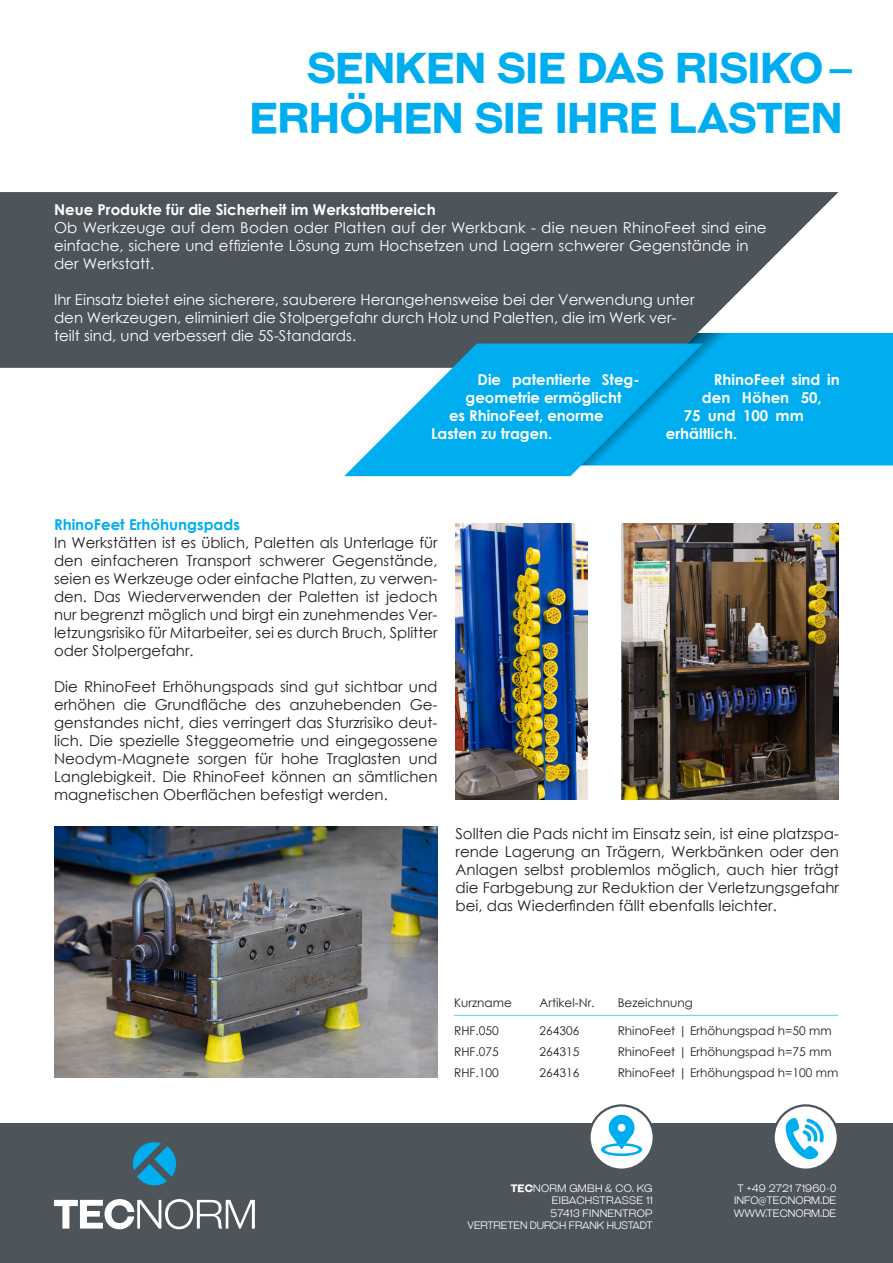
<style>
.page{position:relative;width:893px;height:1263px;background:#fff}
.page>*{position:absolute;margin:0;border:0;box-sizing:border-box;transform-origin:0 0}
.t1{font:700 42px/50.4px "Galderglynn Titling Rg";color:#00aeef;text-align:right}
.t2{font:15px/18px "Century Gothic";color:#231f20;text-align:justify}
.t3{font:15px/18px "Century Gothic";color:#fff}
.t4{font:700 15px "Century Gothic";color:#fff}
.t5{font:700 15px "Century Gothic";color:#00aeef}
.t6{font:12px "Century Gothic";color:#231f20}
.t7{font:12px "Century Gothic";color:#00aeef}
.t8{font:10.5px/12.6px "Galderglynn Titling Lt";color:#fff;text-align:right}
.s1{font-family:"Galderglynn Titling Rg";font-weight:700}
</style>
<div class="page">
<svg style="left:0;top:192px;width:838px;height:176px;background:#5a6066"></svg>
<div style="left:565px;top:333px;width:328px;height:132px;background:#00aeef"></div>
<img style="left:54px;top:826px;width:383px;height:251px">
<svg style="left:344px;top:344px;width:359px;height:132px;background:#2bb3e7"></svg>
<img style="left:621px;top:523px;width:218px;height:276px">
<img style="left:455px;top:523px;width:132px;height:276px">
<div style="left:0;top:1124px;width:893px;height:139px;background:#4d545a"></div>
<svg style="left:589px;top:1105px;width:65px;height:65px"></svg>
<div style="left:588px;top:1104px;width:67px;height:67px;border:2px solid #4d545a;border-radius:50%"></div>
<svg style="left:601px;top:1113px;width:41px;height:43px;background:#93dcf7"></svg>
<svg style="left:774px;top:1105px;width:64px;height:65px;fill:#fff"></svg>
<div style="left:772px;top:1104px;width:67px;height:67px;border:2px solid #4d545a;border-radius:50%"></div>
<svg style="left:786px;top:1118px;width:38px;height:41px;background:#8bdaf7"></svg>
<svg style="left:54px;top:1199px;width:201px;height:30px"></svg>
<svg style="left:133px;top:1142px;width:43px;height:43px"></svg>
<h1 class="t1" style="left:250px;top:43px;width:605px">SENKEN SIE DAS RISIKO –<br>ERHÖHEN SIE IHRE LASTEN</h1>
<p class="t4" style="left:54px;top:199px;width:383px">Neue Produkte für die Sicherheit im Werkstattbereich</p>
<p class="t3" style="left:54px;top:219px;width:714px">Ob Werkzeuge auf dem Boden oder Platten auf der Werkbank - die neuen RhinoFeet sind eine einfache, sichere und effiziente Lösung zum Hochsetzen und Lagern schwerer Gegenstände in der Werkstatt.</p>
<p class="t3" style="left:54px;top:291px;width:642px">Ihr Einsatz bietet eine sicherere, sauberere Herangehensweise bei der Verwendung unter den Werkzeugen, eliminiert die Stolpergefahr durch Holz und Paletten, die im Werk ver&shy;teilt sind, und verbessert die 5S-Standards.</p>
<p class="t4" style="left:478px;top:369px;width:164px">Die patentierte Steg-</p>
<p class="t4" style="left:466px;top:387px;width:158px">geometrie ermöglicht</p>
<p class="t4" style="left:449px;top:405px;width:156px">es RhinoFeet, enorme</p>
<p class="t4" style="left:431px;top:423px;width:123px">Lasten zu tragen.</p>
<p class="t4" style="left:714px;top:369px;width:127px">RhinoFeet sind in</p>
<p class="t4" style="left:702px;top:387px;width:121px">den Höhen 50,</p>
<p class="t4" style="left:684px;top:405px;width:122px">75 und 100 mm</p>
<p class="t4" style="left:666px;top:423px;width:73px">erhältlich.</p>
<p class="t5" style="left:54px;top:513px;width:187px">RhinoFeet Erhöhungspads</p>
<p class="t2" style="left:54px;top:533px;width:385px">In Werkstätten ist es üblich, Paletten als Unterlage für den einfacheren Transport schwerer Gegenstände, seien es Werkzeuge oder einfache Platten, zu verwen&shy;den. Das Wiederverwenden der Paletten ist jedoch nur begrenzt möglich und birgt ein zunehmendes Ver&shy;letzungsrisiko für Mitarbeiter, sei es durch Bruch, Splitter oder Stolpergefahr.</p>
<p class="t2" style="left:54px;top:677px;width:385px">Die RhinoFeet Erhöhungspads sind gut sichtbar und erhöhen die Grundfläche des anzuhebenden Ge&shy;genstandes nicht, dies verringert das Sturzrisiko deut&shy;lich. Die spezielle Steggeometrie und eingegossene Neodym-Magnete sorgen für hohe Traglasten und Langlebigkeit. Die RhinoFeet können an sämtlichen magnetischen Oberflächen befestigt werden.</p>
<p class="t2" style="left:455px;top:825px;width:385px">Sollten die Pads nicht im Einsatz sein, ist eine platzspa&shy;rende Lagerung an Trägern, Werkbänken oder den Anlagen selbst problemlos möglich, auch hier trägt die Farbgebung zur Reduktion der Verletzungsgefahr bei, das Wiederfinden fällt ebenfalls leichter.</p>
<p class="t6" style="left:454px;top:994px;width:59px">Kurzname</p>
<p class="t6" style="left:540px;top:994px;width:56px">Artikel-Nr.</p>
<p class="t6" style="left:618px;top:994px;width:77px">Bezeichnung</p>
<p class="t7" style="left:454px;top:1002px;width:385px">________________________________________________________________</p>
<p class="t6" style="left:454px;top:1023px;width:46px">RHF.050</p>
<p class="t6" style="left:540px;top:1023px;width:41px">264306</p>
<p class="t6" style="left:618px;top:1023px;width:215px">RhinoFeet | Erhöhungspad h=50 mm</p>
<p class="t6" style="left:454px;top:1044px;width:46px">RHF.075</p>
<p class="t6" style="left:540px;top:1044px;width:41px">264315</p>
<p class="t6" style="left:618px;top:1044px;width:215px">RhinoFeet | Erhöhungspad h=75 mm</p>
<p class="t6" style="left:454px;top:1065px;width:46px">RHF.100</p>
<p class="t6" style="left:540px;top:1065px;width:41px">264316</p>
<p class="t6" style="left:618px;top:1065px;width:222px">RhinoFeet | Erhöhungspad h=100 mm</p>
<p class="t8" style="left:468px;top:1181px;width:187px"><span class="s1">TEC</span>NORM GMBH &amp; CO. KG<br>EIBACHSTRASSE 11<br>57413 FINNENTROP<br>VERTRETEN DURCH FRANK HUSTADT</p>
<p class="t8" style="left:734px;top:1181px;width:104px;text-align:center">T +49 2721 71960-0<br>INFO@TECNORM.DE<br>WWW.TECNORM.DE</p>
</div>
